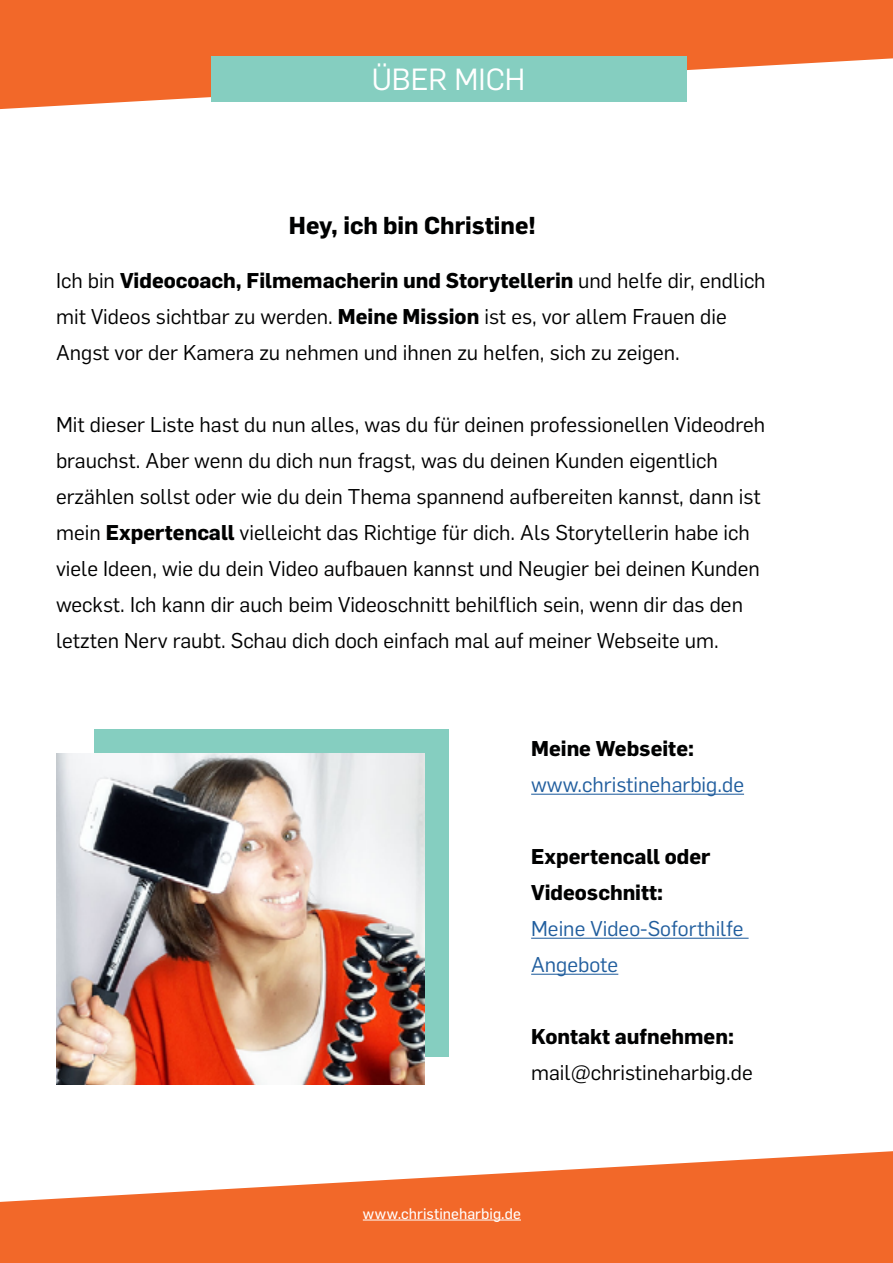
<style>
.page{position:relative;width:893px;height:1263px;background:#fff}
.page>*{position:absolute;margin:0;border:0;box-sizing:border-box;transform-origin:0 0}
.t1{font:30px "Flama";color:#fff}
.t2{font:700 24px "Flama";color:#000101}
.t3{font:21px/36px "Flama";color:#000101}
.t4{font:700 21px/36px "Flama";color:#000101}
.t5{font:21px/36px "Flama";color:#215e9e}
.t6{font:15px "Flama Basic";letter-spacing:.005em;color:#fff}
.s1{font-weight:700}
</style>
<div class="page">
<svg style="left:0;top:0;width:893px;height:109px;fill:#f26829"></svg>
<div style="left:211px;top:56px;width:475px;height:45px;background:#85cec0"></div>
<svg style="left:0;top:1151px;width:893px;height:112px;fill:#f26829"></svg>
<hr style="left:363px;top:1219px;width:158px;height:1px;background:#fff">
<div style="left:94px;top:729px;width:354px;height:327px;background:#85cec0"></div>
<img style="left:56px;top:754px;width:368px;height:330px">
<hr style="left:531px;top:794px;width:213px;height:1px;background:#215e9e">
<hr style="left:531px;top:938px;width:218px;height:1px;background:#215e9e">
<hr style="left:531px;top:974px;width:87px;height:1px;background:#215e9e">
<h1 class="t1" style="left:372px;top:59px;width:155px">ÜBER MICH</h1>
<p class="t2" style="left:289px;top:208px;width:248px">Hey, ich bin Christine!</p>
<p class="t3" style="left:56px;top:261px;width:711px">Ich bin <span class="s1">Videocoach, Filmemacherin und Storytellerin</span> und helfe dir, endlich mit Videos sichtbar zu werden. <span class="s1">Meine Mission</span> ist es, vor allem Frauen die<br>Angst vor der Kamera zu nehmen und ihnen zu helfen, sich zu zeigen.</p>
<p class="t3" style="left:56px;top:405px;width:711px">Mit dieser Liste hast du nun alles, was du für deinen professionellen Videodreh brauchst. Aber wenn du dich nun fragst, was du deinen Kunden eigentlich erzählen sollst oder wie du dein Thema spannend aufbereiten kannst, dann ist mein <span class="s1">Expertencall</span> vielleicht das Richtige für dich. Als Storytellerin habe ich viele Ideen, wie du dein Video aufbauen kannst und Neugier bei deinen Kunden weckst. Ich kann dir auch beim Videoschnitt behilflich sein, wenn dir das den letzten Nerv raubt. Schau dich doch einfach mal auf meiner Webseite um.</p>
<p class="t4" style="left:531px;top:729px;width:164px">Meine Webseite:</p>
<p class="t5" style="left:531px;top:765px;width:214px">www.christineharbig.de</p>
<p class="t4" style="left:531px;top:837px;width:181px">Expertencall oder<br>Videoschnitt:</p>
<p class="t5" style="left:531px;top:909px;width:214px">Meine Video-Soforthilfe<br>Angebote</p>
<p class="t4" style="left:531px;top:1017px;width:204px">Kontakt aufnehmen:</p>
<p class="t3" style="left:531px;top:1053px;width:223px">mail@christineharbig.de</p>
<p class="t6" style="left:363px;top:1203px;width:160px">www.christineharbig.de</p>
</div>
